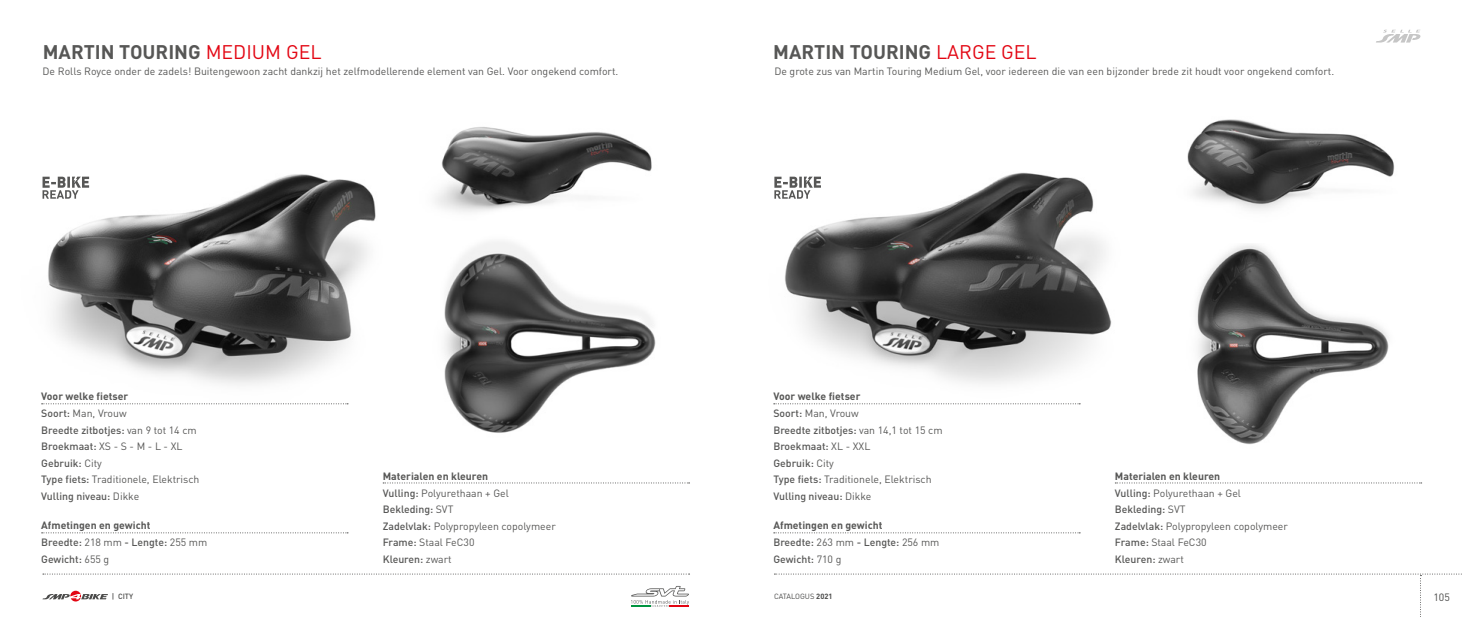
<style>
.page{position:relative;width:1463px;height:617px;background:#fff}
.page>*{position:absolute;margin:0;border:0;box-sizing:border-box;transform-origin:0 0}
.t1{font:700 19.5px "DIN";color:#575756}
.t2{font:10.5px/16.5px "DIN";color:#575756}
.t3{font:500 10.5px/16.5px "DIN";color:#575756}
.t4{font:700 10.5px "DIN";color:#575756}
.t5{font:10.5px "DIN";color:#4a4a49}
.t6{font:7.5px "DIN";letter-spacing:-.005em;color:#4a4a49}
.t7{font:500 7.5px "DIN";color:#4a4a49}
.s1{font-weight:400;color:#e30613}
.s2{font-weight:400}
.s3{font-weight:500}
.s4{font-weight:700}
</style>
<div class="page">
<svg style="left:774px;top:573px;width:688px;height:44px"></svg>
<svg style="left:43px;top:573px;width:646px;height:1px"></svg>
<img style="left:41px;top:174px;width:334px;height:231px">
<svg style="left:42px;top:403px;width:306px;height:1px"></svg>
<svg style="left:42px;top:532px;width:306px;height:1px"></svg>
<svg style="left:383px;top:482px;width:306px;height:1px"></svg>
<svg style="left:43px;top:590px;width:65px;height:11px"></svg>
<img style="left:444px;top:270px;width:212px;height:163px">
<img style="left:375px;top:127px;width:277px;height:143px">
<svg style="left:631px;top:586px;width:58px;height:20px"></svg>
<svg style="left:43px;top:177px;width:46px;height:22px"></svg>
<img style="left:1196px;top:244px;width:193px;height:201px">
<img style="left:1187px;top:119px;width:208px;height:91px">
<img style="left:773px;top:172px;width:339px;height:233px">
<svg style="left:1376px;top:30px;width:45px;height:13px"></svg>
<svg style="left:774px;top:403px;width:306px;height:1px"></svg>
<svg style="left:774px;top:532px;width:306px;height:1px"></svg>
<svg style="left:1115px;top:482px;width:306px;height:1px"></svg>
<svg style="left:774px;top:177px;width:47px;height:22px"></svg>
<h1 class="t1" style="left:43px;top:39px;width:280px">MARTIN TOURING <span class="s1">MEDIUM GEL</span></h1>
<h1 class="t1" style="left:773px;top:39px;width:265px">MARTIN TOURING <span class="s1">LARGE GEL</span></h1>
<p class="t2" style="left:43px;top:62px;width:577px">De Rolls Royce onder de zadels! Buitengewoon zacht dankzij het zelfmodellerende element van Gel. Voor ongekend comfort.</p>
<p class="t2" style="left:774px;top:62px;width:561px">De grote zus van Martin Touring Medium Gel, voor iedereen die van een bijzonder brede zit houdt voor ongekend comfort.</p>
<p class="t4" style="left:41px;top:389px;width:89px">Voor welke fietser</p>
<p class="t4" style="left:773px;top:389px;width:89px">Voor welke fietser</p>
<p class="t3" style="left:41px;top:404px;width:160px">Soort: <span class="s2">Man, Vrouw<br></span>Breedte zitbotjes: <span class="s2">van 9 tot 14 cm<br></span>Broekmaat: <span class="s2">XS - S - M - L - XL<br></span>Gebruik: <span class="s2">City<br></span>Type fiets: <span class="s2">Traditionele, Elektrisch<br></span>Vulling niveau: <span class="s2">Dikke</span></p>
<p class="t3" style="left:41px;top:533px;width:168px">Breedte: <span class="s2">218 mm</span> - Lengte: <span class="s2">255 mm<br></span>Gewicht: <span class="s2">655 g</span></p>
<p class="t4" style="left:41px;top:518px;width:111px">Afmetingen en gewicht</p>
<p class="t4" style="left:383px;top:469px;width:107px">Materialen en kleuren</p>
<p class="t2" style="left:383px;top:484px;width:174px"><span class="s3">Vulling:</span> Polyurethaan + Gel<br><span class="s3">Bekleding:</span> SVT<br><span class="s3">Zadelvlak:</span> Polypropyleen copolymeer<br><span class="s3">Frame:</span> Staal FeC30<br><span class="s3">Kleuren:</span> zwart</p>
<p class="t3" style="left:773px;top:404px;width:171px">Soort: <span class="s2">Man, Vrouw<br></span>Breedte zitbotjes: <span class="s2">van 14,1 tot 15 cm<br></span>Broekmaat: <span class="s2">XL - XXL<br></span>Gebruik: <span class="s2">City<br></span>Type fiets: <span class="s2">Traditionele, Elektrisch<br></span>Vulling niveau: <span class="s2">Dikke</span></p>
<p class="t3" style="left:773px;top:533px;width:168px">Breedte: <span class="s2">263 mm</span> - Lengte: <span class="s2">256 mm<br></span>Gewicht: <span class="s2">710 g</span></p>
<p class="t4" style="left:773px;top:518px;width:111px">Afmetingen en gewicht</p>
<p class="t4" style="left:1115px;top:469px;width:107px">Materialen en kleuren</p>
<p class="t2" style="left:1115px;top:484px;width:174px"><span class="s3">Vulling:</span> Polyurethaan + Gel<br><span class="s3">Bekleding:</span> SVT<br><span class="s3">Zadelvlak:</span> Polypropyleen copolymeer<br><span class="s3">Frame:</span> Staal FeC30<br><span class="s3">Kleuren:</span> zwart</p>
<p class="t7" style="left:112px;top:591px;width:23px">| CITY</p>
<p class="t6" style="left:774px;top:592px;width:60px">CATALOGUS <span class="s4">2021</span></p>
<p class="t5" style="left:1433px;top:590px;width:18px">105</p>
</div>
